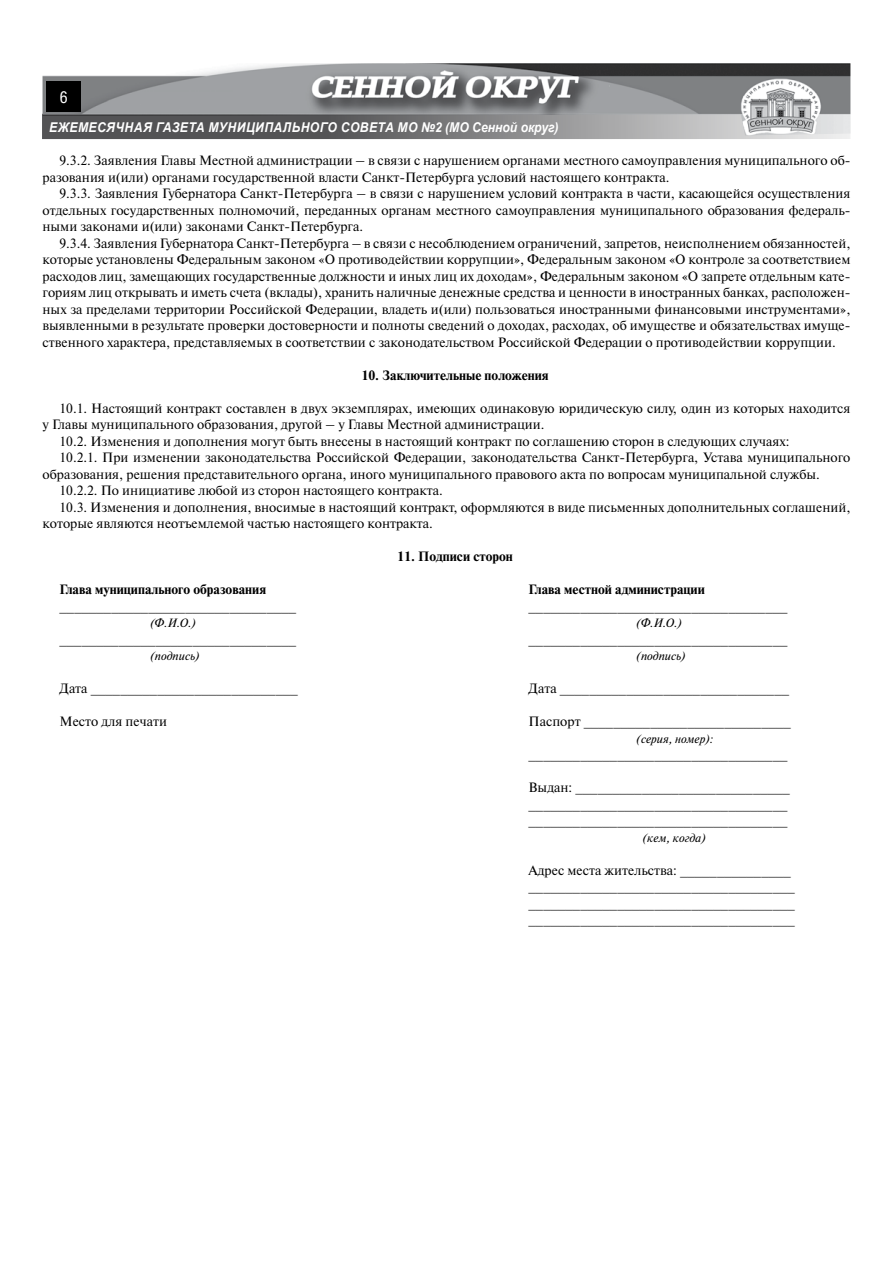
<style>
.page{position:relative;width:893px;height:1263px;background:#fff}
.page>*{position:absolute;margin:0;border:0;box-sizing:border-box;transform-origin:0 0}
.t1{font:16.5px "Helios Cond";color:#fff}
.t2{font:13.5px/16.5px "Newton C";color:#000}
.t3{font:700 13.5px "Newton C";color:#000}
.t4{font:italic 700 13.5px "Arial";letter-spacing:.035em;color:#fff;scale:.9 1}
.t5{font:italic 12px "Newton C";color:#000}
</style>
<div class="page">
<svg style="left:42px;top:114px;width:809px;height:25px"></svg>
<img style="left:43px;top:63px;width:807px;height:72px">
<div style="left:46px;top:81px;width:35px;height:30px;background:#000"></div>
<p class="t1" style="left:60px;top:87px;width:9px">6</p>
<p class="t4" style="left:49px;top:119px;width:567px">Ежемесячная газета Муниципального совета МО №2 (МО Сенной округ)</p>
<p class="t2" style="left:43px;top:152px;width:809px;text-indent:17px">9.3.2. Заявления Главы Местной администрации – в связи с нарушением органами местного самоуправления муниципального об&shy;разования и(или) органами государственной власти Санкт-Петербурга условий настоящего контракта.</p>
<p class="t2" style="left:43px;top:185px;width:809px;text-align:justify;text-indent:17px">9.3.3. Заявления Губернатора Санкт-Петербурга – в связи с нарушением условий контракта в части, касающейся осуществления отдельных государственных полномочий, переданных органам местного самоуправления муниципального образования федераль&shy;ными законами и(или) законами Санкт-Петербурга.</p>
<p class="t2" style="left:43px;top:235px;width:809px;text-align:justify;text-indent:17px">9.3.4. Заявления Губернатора Санкт-Петербурга – в связи с несоблюдением ограничений, запретов, неисполнением обязанностей, которые установлены Федеральным законом «О противодействии коррупции», Федеральным законом «О контроле за соответствием расходов лиц, замещающих государственные должности и иных лиц их доходам», Федеральным законом «О запрете отдельным кате&shy;гориям лиц открывать и иметь счета (вклады), хранить наличные денежные средства и ценности в иностранных банках, расположен&shy;ных за пределами территории Российской Федерации, владеть и(или) пользоваться иностранными финансовыми инструментами», выявленными в результате проверки достоверности и полноты сведений о доходах, расходах, об имуществе и обязательствах имуще&shy;ственного характера, представляемых в соответствии с законодательством Российской Федерации о противодействии коррупции.</p>
<p class="t3" style="left:361px;top:368px;width:189px">10. Заключительные положения</p>
<p class="t2" style="left:60px;top:400px;width:792px">10.1. Настоящий контракт составлен в двух экземплярах, имеющих одинаковую юридическую силу, один из которых находится</p>
<p class="t2" style="left:43px;top:416px;width:503px">у Главы муниципального образования, другой – у Главы Местной администрации.</p>
<p class="t2" style="left:60px;top:433px;width:731px">10.2. Изменения и дополнения могут быть внесены в настоящий контракт по соглашению сторон в следующих случаях:</p>
<p class="t2" style="left:60px;top:449px;width:792px">10.2.1. При изменении законодательства Российской Федерации, законодательства Санкт-Петербурга, Устава муниципального</p>
<p class="t2" style="left:43px;top:466px;width:779px">образования, решения представительного органа, иного муниципального правового акта по вопросам муниципальной службы.</p>
<p class="t2" style="left:60px;top:482px;width:385px">10.2.2. По инициативе любой из сторон настоящего контракта.</p>
<p class="t2" style="left:60px;top:499px;width:792px">10.3. Изменения и дополнения, вносимые в настоящий контракт, оформляются в виде письменных дополнительных соглашений,</p>
<p class="t2" style="left:43px;top:515px;width:392px">которые являются неотъемлемой частью настоящего контракта.</p>
<p class="t3" style="left:397px;top:549px;width:117px">11. Подписи сторон</p>
<p class="t3" style="left:60px;top:582px;width:208px">Глава муниципального образования</p>
<p class="t3" style="left:529px;top:582px;width:178px">Глава местной администрации</p>
<p class="t2" style="left:60px;top:598px;width:238px">________________________________</p>
<p class="t2" style="left:529px;top:598px;width:260px">___________________________________</p>
<p class="t5" style="left:151px;top:617px;width:47px">(Ф.И.О.)</p>
<p class="t5" style="left:637px;top:617px;width:47px">(Ф.И.О.)</p>
<p class="t2" style="left:60px;top:631px;width:238px">________________________________</p>
<p class="t2" style="left:529px;top:631px;width:260px">___________________________________</p>
<p class="t5" style="left:151px;top:650px;width:51px">(подпись)</p>
<p class="t5" style="left:637px;top:650px;width:51px">(подпись)</p>
<p class="t2" style="left:60px;top:680px;width:240px">Дата ____________________________</p>
<p class="t2" style="left:529px;top:680px;width:262px">Дата _______________________________</p>
<p class="t2" style="left:60px;top:713px;width:109px">Место для печати</p>
<p class="t2" style="left:529px;top:713px;width:264px">Паспорт ____________________________</p>
<p class="t5" style="left:637px;top:732px;width:78px">(серия, номер):</p>
<p class="t2" style="left:529px;top:746px;width:260px">___________________________________</p>
<p class="t2" style="left:529px;top:779px;width:263px">Выдан: _____________________________ ___________________________________ ___________________________________</p>
<p class="t5" style="left:643px;top:831px;width:65px">(кем, когда)</p>
<p class="t2" style="left:529px;top:862px;width:268px">Адрес места жительства: _______________ ____________________________________ ____________________________________ ____________________________________</p>
</div>
